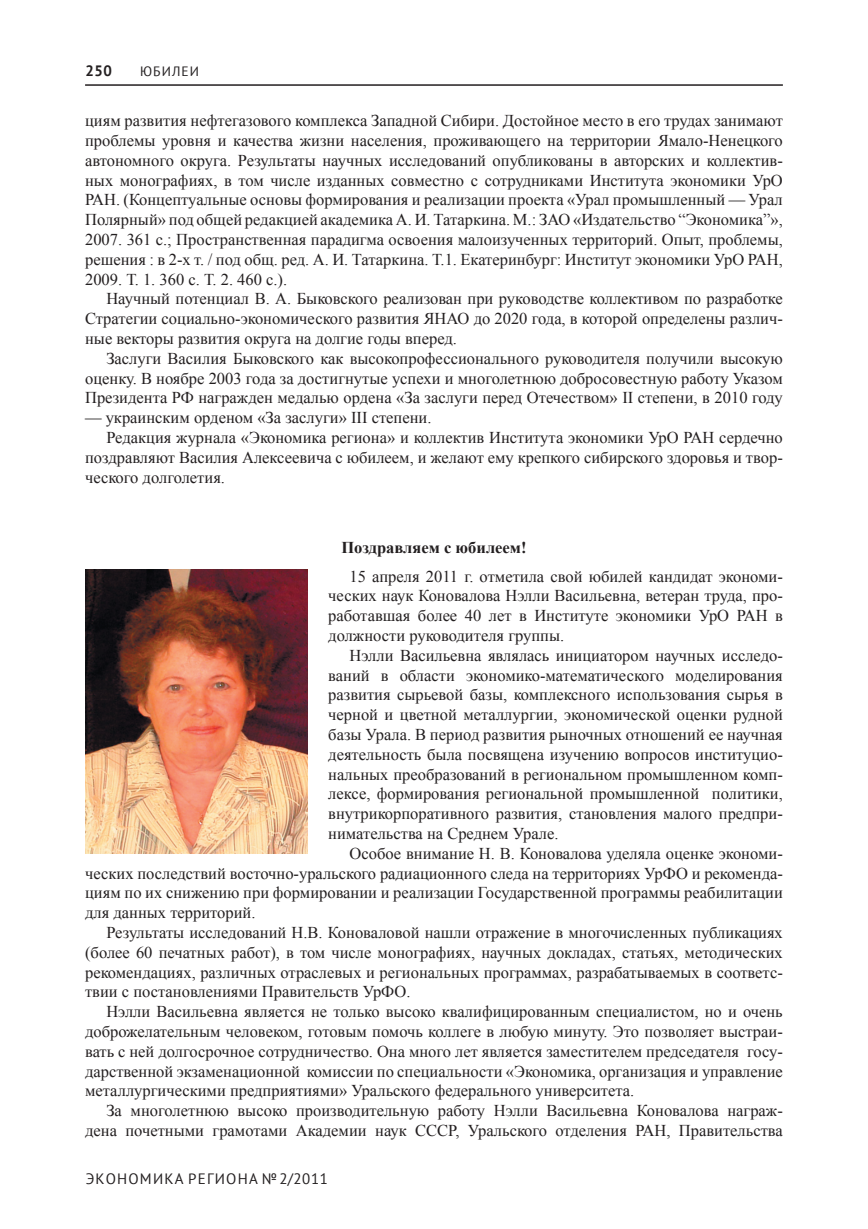
<style>
.page{position:relative;width:868px;height:1229px;background:#fff}
.page>*{position:absolute;margin:0;border:0;box-sizing:border-box;transform-origin:0 0}
.t1{font:16.5px/19.8px "Times New Roman";color:#231f20;text-align:justify}
.t2{font:700 16.5px "Times New Roman";color:#231f20}
.t3{font:15px "PT Sans";letter-spacing:.08em;color:#231f20}
.t4{font:700 15px "PT Sans";color:#231f20}
.t5{font:13.5px "PT Sans";color:#231f20}
</style>
<div class="page">
<hr style="left:85px;top:84px;width:697px;height:2px;background:#231f20">
<img style="left:85px;top:569px;width:222px;height:284px">
<p class="t4" style="left:85px;top:61px;width:29px">250</p>
<p class="t5" style="left:140px;top:63px;width:51px">Юбилеи</p>
<p class="t1" style="left:85px;top:110px;width:699px">циям развития нефтегазового комплекса Западной Сибири. Достойное место в его трудах занимают проблемы уровня и качества жизни населения, проживающего на территории Ямало-Ненецкого автономного округа. Результаты научных исследований опубликованы в авторских и коллектив&shy;ных монографиях, в том числе изданных совместно с сотрудниками Института экономики УрО РАН. (Концептуальные основы формирования и реализации проекта «Урал промышленный — Урал Полярный» под общей редакцией академика А. И. Татаркина. М.: ЗАО «Издательство “Экономика”», 2007. 361 с.; Пространственная парадигма освоения малоизученных территорий. Опыт, проблемы, решения : в 2-х т. / под общ. ред. А. И. Татаркина. Т.1. Екатеринбург: Институт экономики УрО РАН, 2009. Т. 1. 360 с. Т. 2. 460 с.).</p>
<p class="t1" style="left:85px;top:289px;width:699px;text-indent:21px">Научный потенциал В. А. Быковского реализован при руководстве коллективом по разработке Стратегии социально-экономического развития ЯНАО до 2020 года, в которой определены различ&shy;ные векторы развития округа на долгие годы вперед.</p>
<p class="t1" style="left:85px;top:348px;width:699px;text-indent:21px">Заслуги Василия Быковского как высокопрофессионального руководителя получили высокую оценку. В ноябре 2003 года за достигнутые успехи и многолетнюю добросовестную работу Указом Президента РФ награжден медалью ордена «За заслуги перед Отечеством» II степени, в 2010 году</p>
<p class="t1" style="left:85px;top:407px;width:348px">— украинским орденом «За заслуги» III степени.</p>
<p class="t1" style="left:106px;top:427px;width:678px">Редакция журнала «Экономика региона» и коллектив Института экономики УрО РАН сердечно</p>
<p class="t1" style="left:85px;top:447px;width:699px">поздравляют Василия Алексеевича с юбилеем, и желают ему крепкого сибирского здоровья и твор-</p>
<p class="t1" style="left:85px;top:467px;width:141px">ческого долголетия.</p>
<p class="t2" style="left:341px;top:536px;width:187px">Поздравляем с юбилеем!</p>
<p class="t1" style="left:328px;top:566px;width:456px;text-indent:21px">15 апреля 2011 г. отметила свой юбилей кандидат экономи&shy;ческих наук Коновалова Нэлли Васильевна, ветеран труда, про&shy;работавшая более 40 лет в Институте экономики УрО РАН в должности руководителя группы.</p>
<p class="t1" style="left:328px;top:645px;width:456px;text-indent:21px">Нэлли Васильевна являлась инициатором научных исследо&shy;ваний в области экономико-математического моделирования развития сырьевой базы, комплексного использования сырья в черной и цветной металлургии, экономической оценки рудной базы Урала. В период развития рыночных отношений ее научная деятельность была посвящена изучению вопросов институцио&shy;нальных преобразований в региональном промышленном комп&shy;лексе, формирования региональной промышленной политики, внутрикорпоративного развития, становления малого предпри&shy;нимательства на Среднем Урале.</p>
<p class="t1" style="left:85px;top:843px;width:699px;text-indent:264px">Особое внимание Н. В. Коновалова уделяла оценке экономи&shy;ческих последствий восточно-уральского радиационного следа на территориях УрФО и рекоменда&shy;циям по их снижению при формировании и реализации Государственной программы реабилитации для данных территорий.</p>
<p class="t1" style="left:85px;top:922px;width:699px;text-indent:21px">Результаты исследований Н.В. Коноваловой нашли отражение в многочисленных публикациях (более 60 печатных работ), в том числе монографиях, научных докладах, статьях, методических рекомендациях, различных отраслевых и региональных программах, разрабатываемых в соответс&shy;твии с постановлениями Правительств УрФО.</p>
<p class="t1" style="left:85px;top:1001px;width:699px;text-indent:21px">Нэлли Васильевна является не только высоко квалифицированным специалистом, но и очень доброжелательным человеком, готовым помочь коллеге в любую минуту. Это позволяет выстраи&shy;вать с ней долгосрочное сотрудничество. Она много лет является заместителем председателя госу&shy;дарственной экзаменационной комиссии по специальности «Экономика, организация и управление металлургическими предприятиями» Уральского федерального университета.</p>
<p class="t1" style="left:85px;top:1100px;width:699px;text-align:right">За многолетнюю высоко производительную работу Нэлли Васильевна Коновалова награж&shy;дена почетными грамотами Академии наук СССР, Уральского отделения РАН, Правительства</p>
<p class="t3" style="left:86px;top:1169px;width:244px">ЭКОНОМИКА РЕГИОНА №2/2011</p>
</div>
